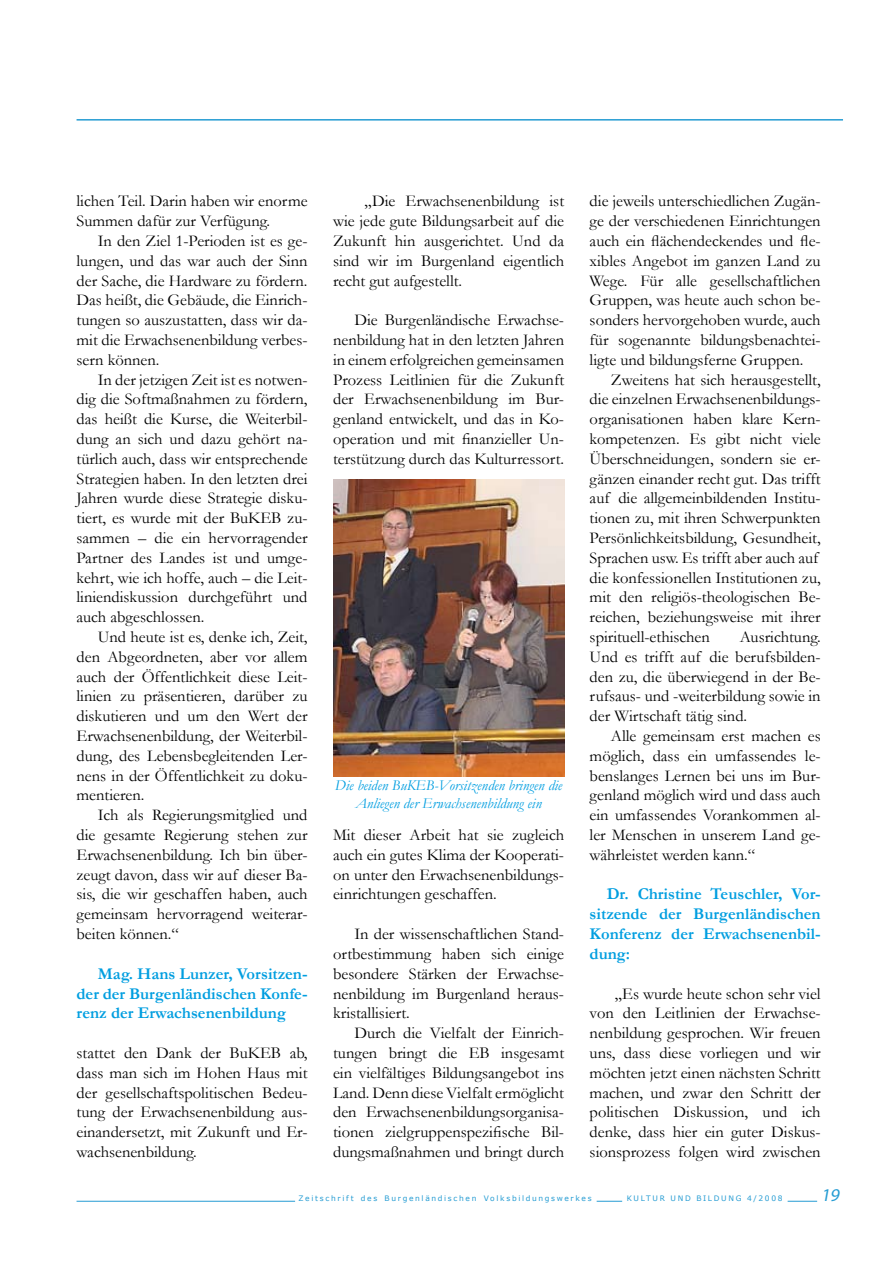
<style>
.page{position:relative;width:893px;height:1263px;background:#fff}
.page>*{position:absolute;margin:0;border:0;box-sizing:border-box;transform-origin:0 0}
.t1{font:italic 18px "Myriad Pro";color:#259cd3}
.t2{font:16.5px/19.8px "Garamond";color:#000;text-align:justify}
.t3{font:700 16.5px/19.8px "Garamond";color:#009ee0;text-align:justify}
.t4{font:italic 15px/18px "Garamond";color:#009ee0;text-align:center}
.t5{font:7.5px "Verdana";letter-spacing:.225em;color:#259cd3}
</style>
<div class="page">
<hr style="left:77px;top:119px;width:766px;height:2px;background:#259cd3">
<hr style="left:77px;top:1201px;width:218px;height:1px;background:#259cd3">
<svg style="left:597px;top:1201px;width:25px;height:1px"></svg>
<svg style="left:788px;top:1201px;width:29px;height:1px"></svg>
<img style="left:333px;top:479px;width:231px;height:297px">
<p class="t2" style="left:77px;top:191px;width:233px">lichen Teil. Darin haben wir enorme<br>Summen dafür zur Verfügung.</p>
<p class="t2" style="left:77px;top:230px;width:233px;text-indent:21px">In den Ziel 1-Perioden ist es ge&shy;lungen, und das war auch der Sinn der Sache, die Hardware zu fördern.<br>Das heißt, die Gebäude, die Einrich&shy;tungen so auszustatten, dass wir da&shy;mit die Erwachsenenbildung verbes&shy;sern können.</p>
<p class="t2" style="left:77px;top:369px;width:233px;text-indent:21px">In der jetzigen Zeit ist es notwen&shy;dig die Softmaßnahmen zu fördern, das heißt die Kurse, die Weiterbil&shy;dung an sich und dazu gehört na&shy;türlich auch, dass wir entsprechende Strategien haben. In den letzten drei Jahren wurde diese Strategie disku&shy;tiert, es wurde mit der BuKEB zu&shy;sammen – die ein hervorragender Partner des Landes ist und umge&shy;kehrt, wie ich hoffe, auch – die Leit&shy;liniendiskussion durchgeführt und auch abgeschlossen.</p>
<p class="t2" style="left:77px;top:626px;width:233px;text-indent:21px">Und heute ist es, denke ich, Zeit, den Abgeordneten, aber vor allem auch der Öffentlichkeit diese Leit&shy;linien zu präsentieren, darüber zu diskutieren und um den Wert der Erwachsenenbildung, der Weiterbil&shy;dung, des Lebensbegleitenden Ler&shy;nens in der Öffentlichkeit zu doku&shy;mentieren.</p>
<p class="t2" style="left:77px;top:805px;width:233px;text-indent:21px">Ich als Regierungsmitglied und die gesamte Regierung stehen zur Erwachsenenbildung. Ich bin über&shy;zeugt davon, dass wir auf dieser Ba&shy;sis, die wir geschaffen haben, auch gemeinsam hervorragend weiterar&shy;beiten können.“</p>
<p class="t3" style="left:77px;top:964px;width:233px;text-indent:21px">Mag. Hans Lunzer, Vorsitzen&shy;der der Burgenländischen Konfe&shy;renz der Erwachsenenbildung</p>
<p class="t2" style="left:77px;top:1042px;width:233px">stattet den Dank der BuKEB ab, dass man sich im Hohen Haus mit der gesellschaftspolitischen Bedeu&shy;tung der Erwachsenenbildung aus&shy;einandersetzt, mit Zukunft und Er&shy;wachsenenbildung.</p>
<p class="t2" style="left:333px;top:191px;width:233px;text-indent:32px">„Die Erwachsenenbildung ist wie jede gute Bildungsarbeit auf die Zukunft hin ausgerichtet. Und da sind wir im Burgenland eigentlich recht gut aufgestellt.</p>
<p class="t2" style="left:333px;top:310px;width:233px;text-indent:21px">Die Burgenländische Erwachse&shy;nenbildung hat in den letzten Jahren in einem erfolgreichen gemeinsamen Prozess Leitlinien für die Zukunft der Erwachsenenbildung im Bur&shy;genland entwickelt, und das in Ko&shy;operation und mit finanzieller Un&shy;terstützung durch das Kulturressort.</p>
<p class="t4" style="left:335px;top:776px;width:229px">Die beiden BuKEB-Vorsitzenden bringen die<br>Anliegen der Erwachsenenbildung ein</p>
<p class="t2" style="left:333px;top:824px;width:233px">Mit dieser Arbeit hat sie zugleich auch ein gutes Klima der Kooperati&shy;on unter den Erwachsenenbildungs&shy;einrichtungen geschaffen.</p>
<p class="t2" style="left:333px;top:923px;width:233px;text-indent:21px">In der wissenschaftlichen Stand&shy;ortbestimmung haben sich einige besondere Stärken der Erwachse&shy;nenbildung im Burgenland heraus&shy;kristallisiert.</p>
<p class="t2" style="left:333px;top:1022px;width:233px;text-indent:21px">Durch die Vielfalt der Einrich&shy;tungen bringt die EB insgesamt ein vielfältiges Bildungsangebot ins Land. Denn diese Vielfalt ermöglicht den Erwachsenenbildungsorganisa&shy;tionen zielgruppenspezifische Bil&shy;dungsmaßnahmen und bringt durch</p>
<p class="t2" style="left:590px;top:191px;width:233px">die jeweils unterschiedlichen Zugän&shy;ge der verschiedenen Einrichtungen auch ein flächendeckendes und fle&shy;xibles Angebot im ganzen Land zu Wege. Für alle gesellschaftlichen Gruppen, was heute auch schon be&shy;sonders hervorgehoben wurde, auch für sogenannte bildungsbenachtei&shy;ligte und bildungsferne Gruppen.</p>
<p class="t2" style="left:590px;top:369px;width:233px;text-align:left;text-indent:21px">Zweitens hat sich herausgestellt, die einzelnen Erwachsenenbildungs&shy;organisationen haben klare Kern&shy;kompetenzen. Es gibt nicht viele Überschneidungen, sondern sie er&shy;gänzen einander recht gut. Das trifft auf die allgemeinbildenden Institu&shy;tionen zu, mit ihren Schwerpunkten Persönlichkeitsbildung, Gesundheit, Sprachen usw. Es trifft aber auch auf die konfessionellen Institutionen zu, mit den religiös-theologischen Be&shy;reichen, beziehungsweise mit ihrer spirituell-ethischen</p>
<p class="t2" style="left:590px;top:626px;width:233px;text-indent:150px">Ausrichtung.<br>Und es trifft auf die berufsbilden&shy;den zu, die überwiegend in der Be&shy;rufsaus- und -weiterbildung sowie in der Wirtschaft tätig sind.</p>
<p class="t2" style="left:590px;top:725px;width:233px;text-indent:21px">Alle gemeinsam erst machen es möglich, dass ein umfassendes le&shy;benslanges Lernen bei uns im Bur&shy;genland möglich wird und dass auch ein umfassendes Vorankommen al&shy;ler Menschen in unserem Land ge&shy;währleistet werden kann.“</p>
<p class="t3" style="left:590px;top:884px;width:233px;text-indent:17px">Dr. Christine Teuschler, Vor&shy;sitzende der Burgenländischen Konferenz der Erwachsenenbil&shy;dung:</p>
<p class="t2" style="left:590px;top:983px;width:233px;text-indent:25px">„Es wurde heute schon sehr viel von den Leitlinien der Erwachse&shy;nenbildung gesprochen. Wir freuen uns, dass diese vorliegen und wir möchten jetzt einen nächsten Schritt machen, und zwar den Schritt der politischen Diskussion, und ich denke, dass hier ein guter Diskus&shy;sionsprozess folgen wird zwischen</p>
<p class="t5" style="left:299px;top:1193px;width:295px">Zeitschrift des Burgenländischen Volksbildungswerkes</p>
<p class="t5" style="left:627px;top:1193px;width:157px">KULTUR UND BILDUNG 4/2008</p>
<p class="t1" style="left:821px;top:1184px;width:24px">19</p>
</div>
